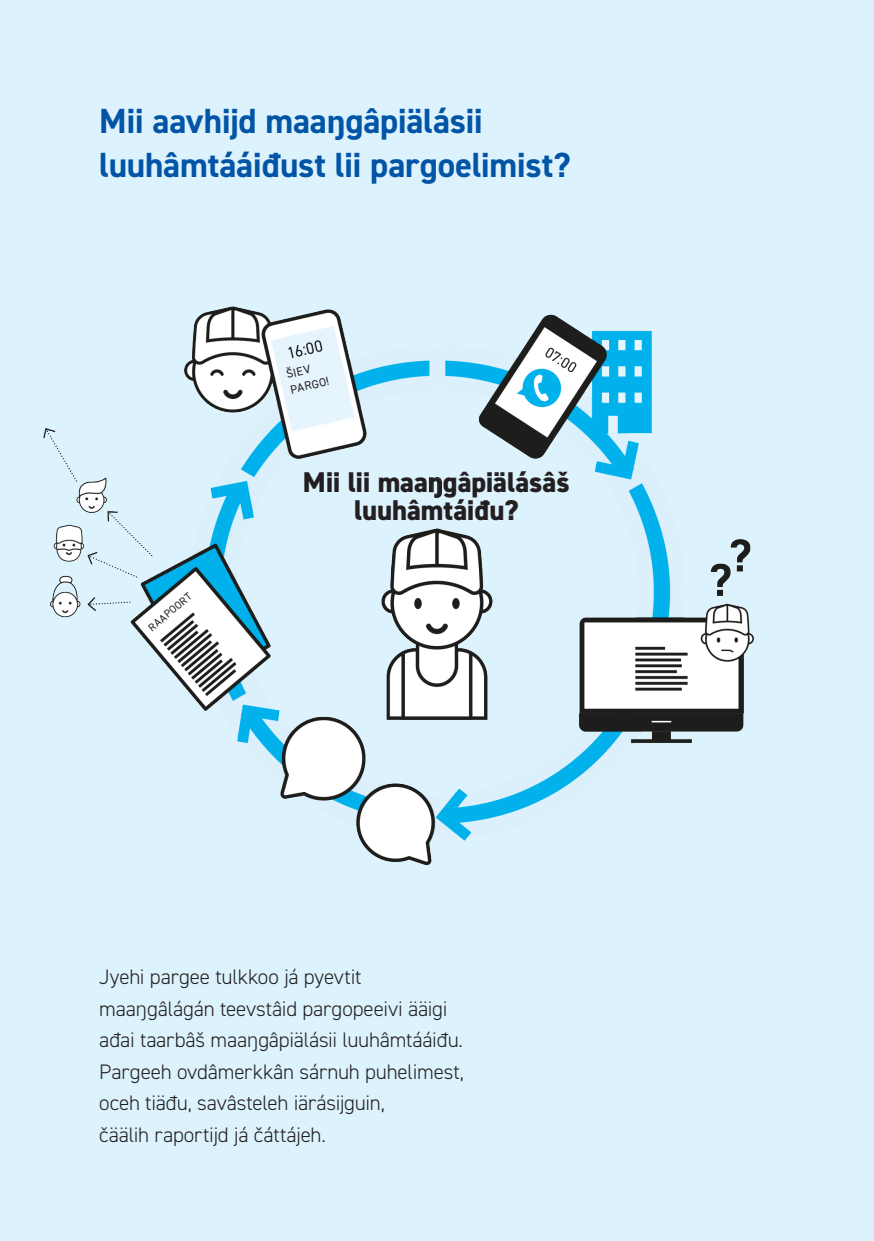
<style>
.page{position:relative;width:874px;height:1241px;background:#fff}
.page>*{position:absolute;margin:0;border:0;box-sizing:border-box;transform-origin:0 0}
.Otsikko{font:700 35px/43.8px "DIN2014";letter-spacing:-.005em;color:#0154a6}
.t1{font:800 28.53px/28.5px "DIN2014";letter-spacing:-.005em;color:#231f20;text-align:center}
.ingressi{font:300 21px "DIN2014";letter-spacing:-.01em;color:#231f20}
.t2{font:11.72px/15.8px "DIN2014";color:#231f20}
.t3{font:10.67px "DIN2014";color:#231f20}
.s1{font-family:"Roboto";font-size:32.38px}
.s2{font-family:"Roboto";font-weight:700;font-size:26.25px}
.s3{font-family:"Roboto";font-size:20.12px}
</style>
<div class="page">
<div style="left:0;top:0;width:873px;height:1240px;background:#dcf2fc"></div>
<img style="left:43px;top:306px;width:711px;height:560px">
<p class="Otsikko" style="left:99px;top:99px;width:472px">Mii aavhijd maa<span class="s1">ŋ</span>gâpiälásii luuhâmtááiđust lii pargoelimist?</p>
<p class="t2" style="left:285px;top:366px;width:41px;rotate:-13deg">ŠIEV<br>PARGO!</p>
<p class="t3" style="left:145px;top:623px;width:54px;rotate:-40deg">RAAPOORT</p>
<p class="t1" style="left:303px;top:467px;width:268px">Mii lii maa<span class="s2">ŋ</span>gâpiälásâš luuhâmtáiđu?</p>
<p class="ingressi" style="left:99px;top:963px;width:264px">Jyehi pargee tulkkoo já pyevtit</p>
<p class="ingressi" style="left:99px;top:995px;width:349px">maa<span class="s3">ŋ</span>gâlágán teevstâid pargopeeivi ääigi</p>
<p class="ingressi" style="left:99px;top:1026px;width:365px">ađai taarbâš maa<span class="s3">ŋ</span>gâpiälásii luuhâmtááiđu.</p>
<p class="ingressi" style="left:99px;top:1058px;width:366px">Pargeeh ovdâmerkkân sárnuh puhelimest,</p>
<p class="ingressi" style="left:99px;top:1089px;width:287px">oceh tiäđu, savâsteleh iärásijguin,</p>
<p class="ingressi" style="left:99px;top:1121px;width:228px">čäälih raportijd já čáttájeh.</p>
</div>
